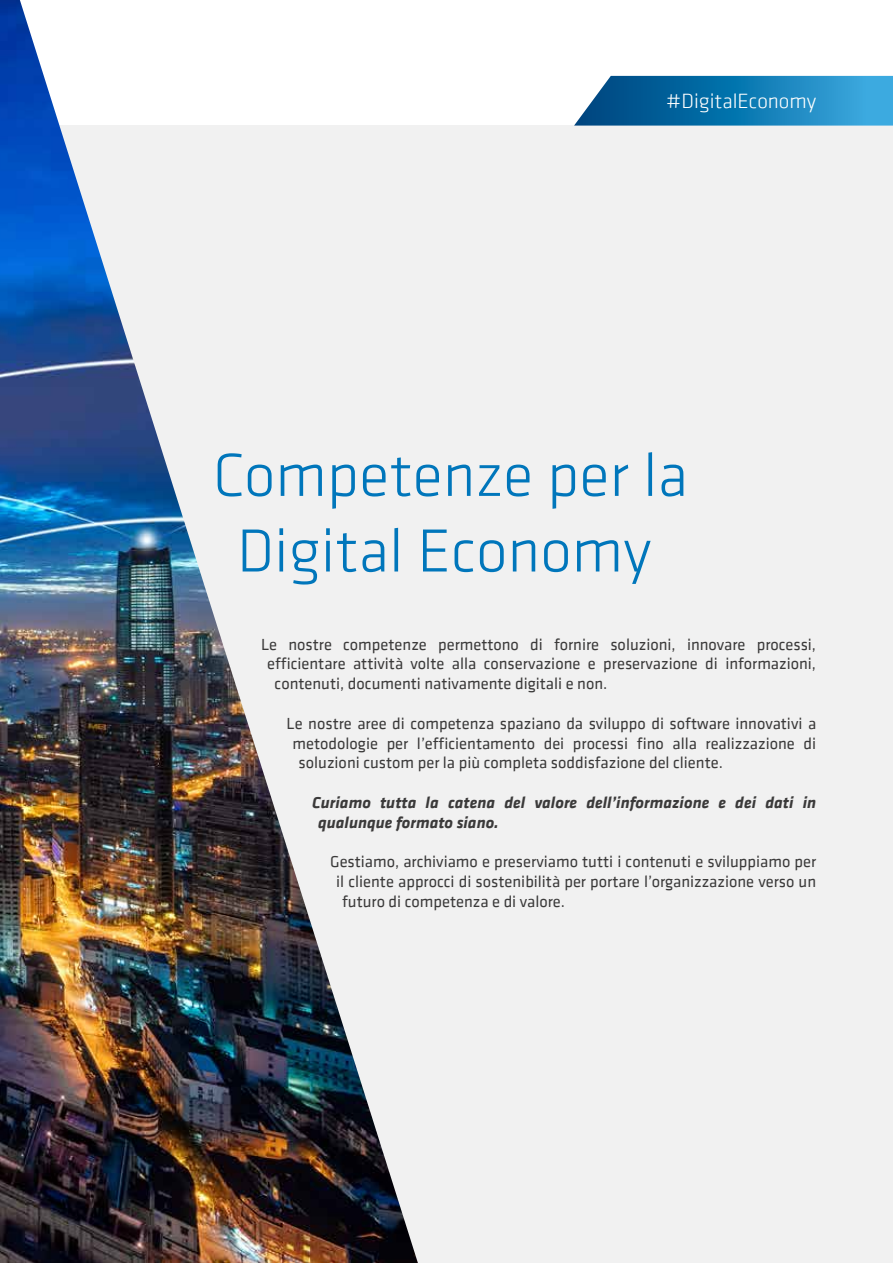
<style>
.page{position:relative;width:893px;height:1263px;background:#fff}
.page>*{position:absolute;margin:0;border:0;box-sizing:border-box;transform-origin:0 0}
.t1{font:300 63px/75.6px "Klavika Web Basic";color:#0076bb;text-align:center}
.t2{font:300 21.15px "Klavika Web Basic";color:#fff}
.t3{font:16.5px "Klavika Web Basic";color:#3b3a3a}
.t4{font:italic 700 16.5px/19.8px "Klavika Web Basic";color:#3b3a3a}
</style>
<div class="page">
<div style="left:0;top:126px;width:893px;height:1137px;background:#f1f1f1"></div>
<img style="left:0;top:0;width:418px;height:1263px">
<svg style="left:574px;top:76px;width:319px;height:50px;background:#2382b7"></svg>
<p class="t2" style="left:666px;top:88px;width:151px">#DigitalEconomy</p>
<h1 class="t1" style="left:213px;top:437px;width:477px">Competenze per la<br>Digital Economy</h1>
<p class="t3" style="left:261px;top:633px;width:556px">Le nostre competenze permettono di fornire soluzioni, innovare processi,</p>
<p class="t3" style="left:267px;top:653px;width:550px">efficientare attività volte alla conservazione e preservazione di informazioni,</p>
<p class="t3" style="left:275px;top:673px;width:334px">contenuti, documenti nativamente digitali e non.</p>
<p class="t3" style="left:287px;top:712px;width:531px">Le nostre aree di competenza spaziano da sviluppo di software innovativi a</p>
<p class="t3" style="left:293px;top:732px;width:525px">metodologie per l’efficientamento dei processi fino alla realizzazione di</p>
<p class="t3" style="left:299px;top:752px;width:426px">soluzioni custom per la più completa soddisfazione del cliente.</p>
<p class="t4" style="left:318px;top:792px;width:499px;text-indent:-6px">Curiamo tutta la catena del valore dell’informazione e dei dati in qualunque formato siano.</p>
<p class="t3" style="left:330px;top:851px;width:488px">Gestiamo, archiviamo e preserviamo tutti i contenuti e sviluppiamo per</p>
<p class="t3" style="left:336px;top:871px;width:482px">il cliente approcci di sostenibilità per portare l’organizzazione verso un</p>
<p class="t3" style="left:342px;top:891px;width:224px">futuro di competenza e di valore.</p>
</div>
